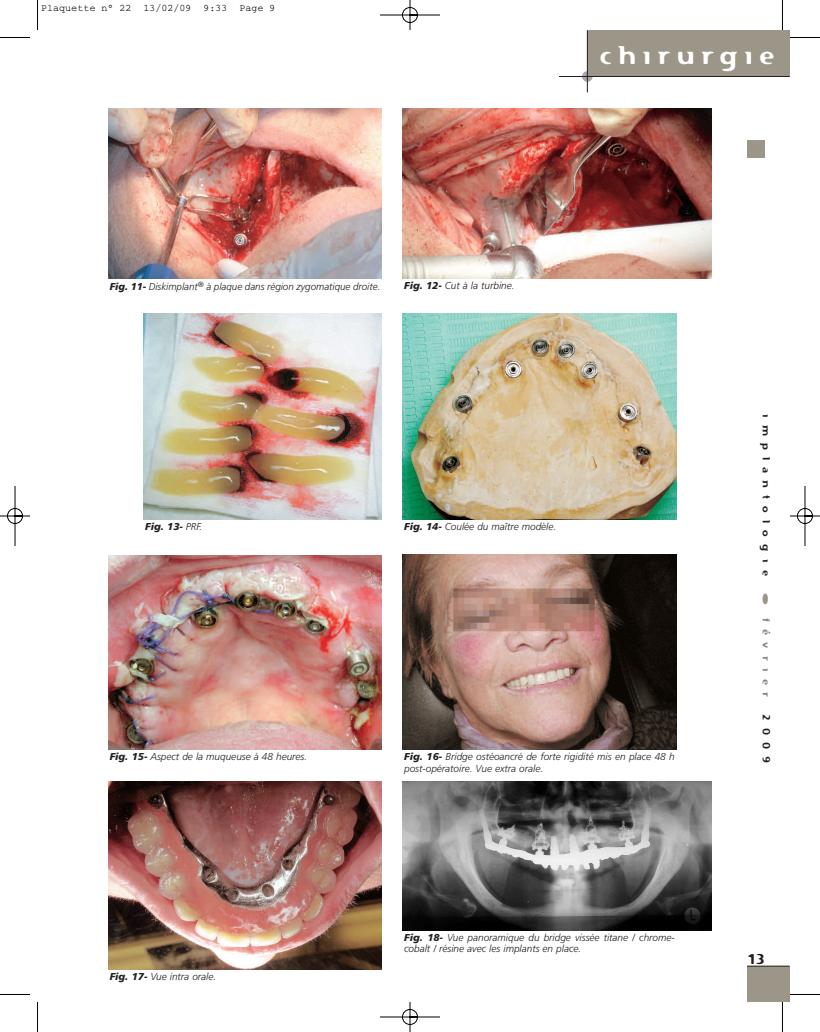
<style>
.page{position:relative;width:820px;height:1032px;background:#fff}
.page>*{position:absolute;margin:0;border:0;box-sizing:border-box;transform-origin:0 0}
.t1{font:25px "Flexure";letter-spacing:.25em;color:#fff}
.t2{font:13.75px "Flexure";color:#231f20}
.t3{font:italic 300 10px/11.2px "Frutiger";color:#231f20}
.t4{font:10px "Courier";color:#000}
.t5{font:10px "Flexure";letter-spacing:.715em;color:#231f20}
.t6{font:italic 900 10px "Frutiger";color:#231f20}
.t7{font:10px "Flexure";letter-spacing:.715em;color:#808285}
.s1{font-weight:900}
.s2{font-weight:300}
.s3{color:#9b9688}
</style>
<div class="page">
<img style="left:0;top:0;width:819px;height:1032px">
<p class="t4" style="left:41px;top:5px;width:236px">Plaquette n° 22 13/02/09 9:33 Page 9</p>
<h1 class="t1" style="left:599px;top:41px;width:176px">chirurgie</h1>
<p class="t3" style="left:110px;top:281px;width:272px"><span class="s1">Fig. 11-</span> Diskimplant<sup>®</sup> à plaque dans région zygomatique droite.</p>
<p class="t3" style="left:404px;top:281px;width:112px"><span class="s1">Fig. 12-</span> Cut à la turbine.</p>
<p class="t6" style="left:145px;top:522px;width:59px">Fig. 13- <span class="s2">PRF.</span></p>
<p class="t3" style="left:110px;top:752px;width:199px"><span class="s1">Fig. 15-</span> Aspect de la muqueuse à 48 heures.</p>
<p class="t3" style="left:404px;top:522px;width:154px"><span class="s1">Fig. 14-</span> Coulée du maître modèle.</p>
<p class="t3" style="left:404px;top:752px;width:272px"><span class="s1">Fig. 16-</span> Bridge ostéoancré de forte rigidité mis en place 48 h post-opératoire. Vue extra orale.</p>
<p class="t5" style="left:771px;top:414px;width:163px;rotate:90deg">implantologie</p>
<p class="t7" style="left:771px;top:592px;width:106px;rotate:90deg"><span class="s3">●</span> février</p>
<p class="t5" style="left:771px;top:714px;width:50px;rotate:90deg">2009</p>
<p class="t3" style="left:404px;top:933px;width:272px"><span class="s1">Fig. 18-</span> Vue panoramique du bridge vissée titane / chrome&shy;cobalt / résine avec les implants en place.</p>
<h2 class="t2" style="left:747px;top:951px;width:18px">13</h2>
<p class="t3" style="left:110px;top:972px;width:108px"><span class="s1">Fig. 17-</span> Vue intra orale.</p>
</div>
